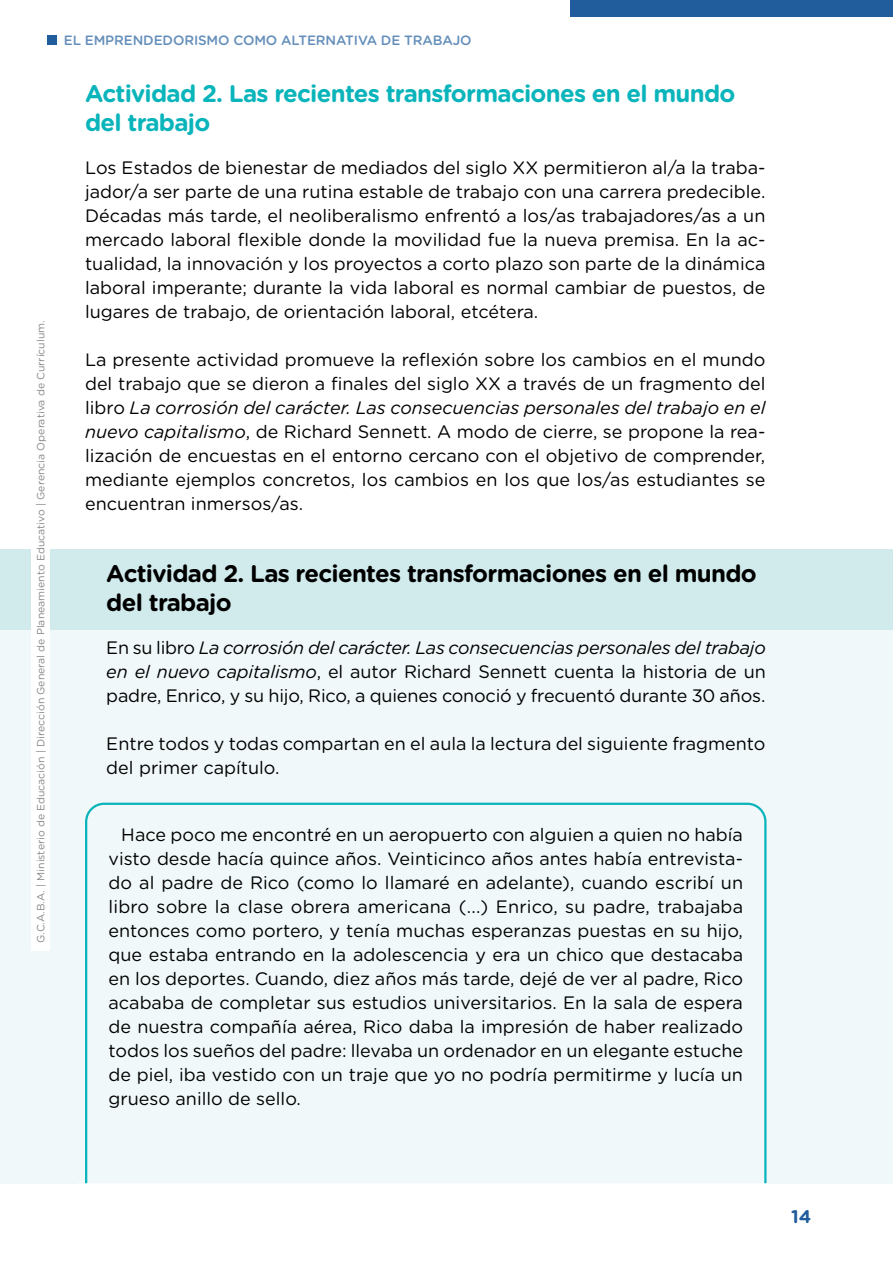
<style>
.page{position:relative;width:893px;height:1263px;background:#fff}
.page>*{position:absolute;margin:0;border:0;box-sizing:border-box;transform-origin:0 0}
.t1{font:700 24px/28.8px "Gotham Rounded";letter-spacing:-.03em;color:#09b4bb}
.t2{font:700 24px/28.8px "Gotham Rounded";letter-spacing:-.03em;color:#000}
.t3{font:700 18.3px "Gotham Rounded";color:#215d9d}
.t4{font:18px/24px "Gotham Rounded";color:#000;text-align:justify}
.t5{font:500 13.5px "Gotham Rounded";letter-spacing:-.01em;color:#648eba}
.t6{font:10.5px "Gotham Rounded";color:#878787}
.s1{font-style:italic}
</style>
<div class="page">
<div style="left:47px;top:35px;width:9px;height:10px;background:#215d9d"></div>
<div style="left:570px;top:0;width:323px;height:17px;background:#215d9d"></div>
<div style="left:0;top:549px;width:893px;height:87px;background:#d1eaec"></div>
<div style="left:0;top:630px;width:893px;height:98px;background:#f0f8f9"></div>
<div style="left:0;top:726px;width:893px;height:74px;background:#f0f8f9"></div>
<div style="left:0;top:798px;width:893px;height:50px;background:#f0f8f9"></div>
<div style="left:0;top:846px;width:893px;height:50px;background:#f0f8f9"></div>
<div style="left:0;top:894px;width:893px;height:50px;background:#f0f8f9"></div>
<div style="left:0;top:942px;width:893px;height:50px;background:#f0f8f9"></div>
<div style="left:0;top:990px;width:893px;height:50px;background:#f0f8f9"></div>
<div style="left:0;top:1038px;width:893px;height:50px;background:#f0f8f9"></div>
<div style="left:0;top:1086px;width:893px;height:50px;background:#f0f8f9"></div>
<div style="left:0;top:1134px;width:893px;height:50px;background:#f0f8f9"></div>
<svg style="left:85px;top:802px;width:682px;height:381px"></svg>
<svg style="left:78px;top:1183px;width:689px;height:1px"></svg>
<div style="left:31px;top:312px;width:18px;height:639px;background:#fff"></div>
<p class="t6" style="left:34px;top:943px;width:624px;rotate:-90deg">G.C.A.B.A. | Ministerio de Educación | Dirección General de Planeamiento Educativo | Gerencia Operativa de Currículum.</p>
<p class="t5" style="left:64px;top:31px;width:409px">EL EMPRENDEDORISMO COMO ALTERNATIVA DE TRABAJO</p>
<h1 class="t1" style="left:85px;top:78px;width:652px">Actividad 2. Las recientes transformaciones en el mundo del trabajo</h1>
<p class="t4" style="left:85px;top:155px;width:682px">Los Estados de bienestar de mediados del siglo XX permitieron al/a la traba&shy;jador/a ser parte de una rutina estable de trabajo con una carrera predecible.<br>Décadas más tarde, el neoliberalismo enfrentó a los/as trabajadores/as a un mercado laboral flexible donde la movilidad fue la nueva premisa. En la ac&shy;tualidad, la innovación y los proyectos a corto plazo son parte de la dinámica laboral imperante; durante la vida laboral es normal cambiar de puestos, de lugares de trabajo, de orientación laboral, etcétera.</p>
<p class="t4" style="left:85px;top:347px;width:682px">La presente actividad promueve la reflexión sobre los cambios en el mundo del trabajo que se dieron a finales del siglo XX a través de un fragmento del libro <span class="s1">La corrosión del carácter. Las consecuencias personales del trabajo en el nuevo capitalismo</span>, de Richard Sennett. A modo de cierre, se propone la rea&shy;lización de encuestas en el entorno cercano con el objetivo de comprender, mediante ejemplos concretos, los cambios en los que los/as estudiantes se encuentran inmersos/as.</p>
<h1 class="t2" style="left:106px;top:558px;width:652px">Actividad 2. Las recientes transformaciones en el mundo del trabajo</h1>
<p class="t4" style="left:106px;top:635px;width:661px">En su libro <span class="s1">La corrosión del carácter. Las consecuencias personales del trabajo en el nuevo capitalismo</span>, el autor Richard Sennett cuenta la historia de un padre, Enrico, y su hijo, Rico, a quienes conoció y frecuentó durante 30 años.</p>
<p class="t4" style="left:106px;top:731px;width:661px">Entre todos y todas compartan en el aula la lectura del siguiente fragmento del primer capítulo.</p>
<p class="t4" style="left:109px;top:821px;width:636px;text-indent:13px">Hace poco me encontré en un aeropuerto con alguien a quien no había visto desde hacía quince años. Veinticinco años antes había entrevista&shy;do al padre de Rico (como lo llamaré en adelante), cuando escribí un libro sobre la clase obrera americana (...) Enrico, su padre, trabajaba entonces como portero, y tenía muchas esperanzas puestas en su hijo, que estaba entrando en la adolescencia y era un chico que destacaba en los deportes. Cuando, diez años más tarde, dejé de ver al padre, Rico acababa de completar sus estudios universitarios. En la sala de espera de nuestra compañía aérea, Rico daba la impresión de haber realizado todos los sueños del padre: llevaba un ordenador en un elegante estuche de piel, iba vestido con un traje que yo no podría permitirme y lucía un grueso anillo de sello.</p>
<p class="t3" style="left:791px;top:1203px;width:22px">14</p>
</div>
